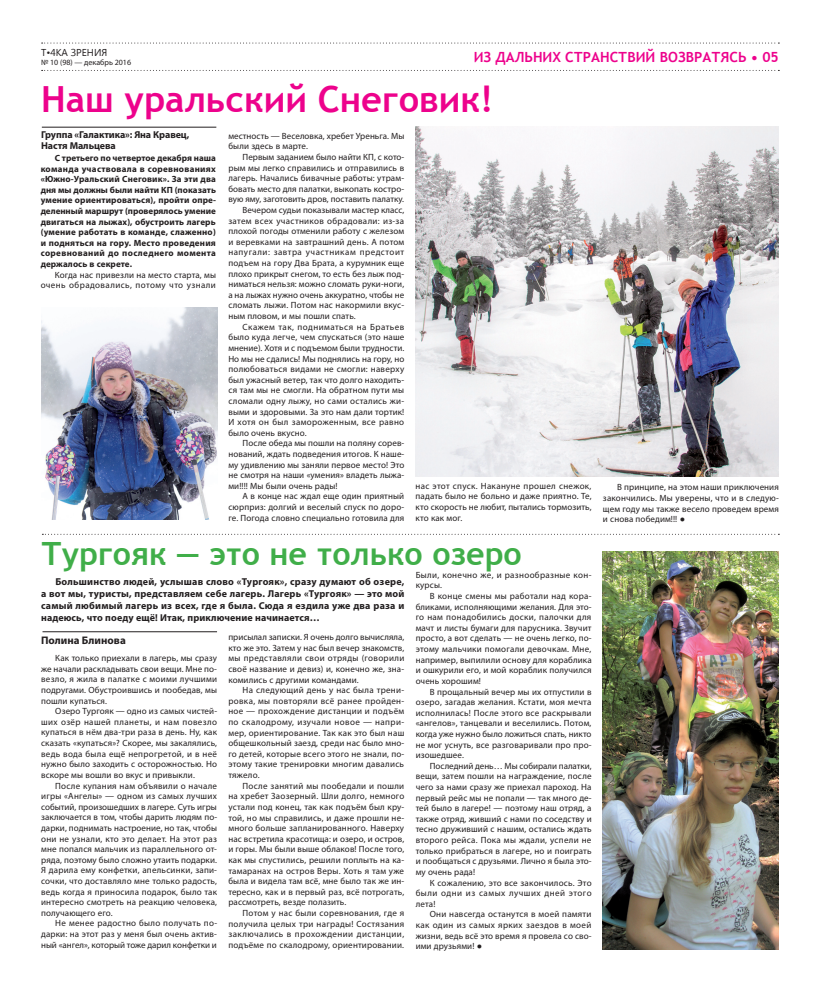
<style>
.page{position:relative;width:820px;height:993px;background:#fff}
.page>*{position:absolute;margin:0;border:0;box-sizing:border-box;transform-origin:0 0}
.t1{font:700 36px "Trebuchet MS";color:#ed028c}
.t2{font:700 32px "Trebuchet MS";color:#40ae49}
.t3{font:700 14px "Trebuchet MS";color:#ed028c}
.t4{font:700 11px "Myriad Pro";color:#231f20}
.t5{font:700 10px/12px "Myriad Pro";color:#231f20}
.t6{font:10px "Segoe UI";color:#231f20}
.t7{font:9px/10.6px "Myriad Pro";letter-spacing:.01em;color:#231f20;text-align:justify}
.t8{font:700 9px/10.6px "Myriad Pro";letter-spacing:.035em;color:#231f20;text-align:justify}
.t9{font:9px/10.6px "Myriad Pro";letter-spacing:.035em;color:#231f20}
.t10{font:9px "Myriad Pro";letter-spacing:.055em;color:#231f20}
.t11{font:9px "Myriad Pro";letter-spacing:.03em;color:#231f20}
.t12{font:9px "Myriad Pro";letter-spacing:.04em;color:#231f20}
.t13{font:9px "Myriad Pro";letter-spacing:.05em;color:#231f20}
.t14{font:8px "Myriad Pro";color:#231f20}
.s1{font-family:"Palatino Linotype";font-weight:700}
</style>
<div class="page">
<svg style="left:42px;top:43px;width:737px;height:1px"></svg>
<svg style="left:42px;top:70px;width:737px;height:1px"></svg>
<hr style="left:42px;top:631px;width:175px;height:1px;background:#231f20">
<svg style="left:42px;top:533px;width:737px;height:1px"></svg>
<hr style="left:42px;top:127px;width:174px;height:1px;background:#231f20">
<img style="left:42px;top:307px;width:175px;height:212px">
<img style="left:415px;top:127px;width:363px;height:349px">
<img style="left:602px;top:551px;width:176px;height:397px">
<p class="t6" style="left:41px;top:45px;width:68px">Т•4КА ЗРЕНИЯ</p>
<h3 class="t3" style="left:473px;top:48px;width:306px">Из дальних странствий возвратясь • 05</h3>
<p class="t14" style="left:41px;top:57px;width:91px">№ 10 (98) — декабрь 2016</p>
<h1 class="t1" style="left:41px;top:76px;width:453px">Наш уральский Снеговик!</h1>
<p class="t5" style="left:41px;top:129px;width:150px;line-height:11.3px">Группа «Галактика»: Яна Кравец,<br>Настя Мальцева</p>
<p class="t8" style="left:41px;top:152px;width:177px;text-indent:14px">С третьего по четвертое декабря наша команда участвовала в соревнованиях «Южно-Уральский Снеговик». За эти два дня мы должны были найти КП (показать умение ориентироваться), пройти опре&shy;деленный маршрут (проверялось умение двигаться на лыжах), обустроить лагерь (умение работать в команде, слаженно) и подняться на гору. Место проведения соревнований до последнего момента держалось в секрете.</p>
<p class="t7" style="left:41px;top:269px;width:177px;text-align:right">Когда нас привезли на место старта, мы очень обрадовались, потому что узнали</p>
<p class="t7" style="left:228px;top:130px;width:177px">местность — Веселовка, хребет Уреньга. Мы были здесь в марте.</p>
<p class="t7" style="left:242px;top:151px;width:163px">Первым заданием было найти КП, с кото-</p>
<p class="t7" style="left:228px;top:162px;width:177px">рым мы легко справились и отправились в</p>
<p class="t7" style="left:228px;top:173px;width:177px">лагерь. Начались бивачные работы: утрам-</p>
<p class="t7" style="left:228px;top:183px;width:177px">бовать место для палатки, выкопать костро-</p>
<p class="t7" style="left:228px;top:194px;width:177px">вую яму, заготовить дров, поставить палатку.</p>
<p class="t7" style="left:242px;top:204px;width:163px">Вечером судьи показывали мастер класс,</p>
<p class="t9" style="left:228px;top:215px;width:177px">затем всех участников обрадовали: из-за</p>
<p class="t7" style="left:228px;top:226px;width:177px">плохой погоды отменили работу с железом</p>
<p class="t7" style="left:228px;top:236px;width:177px">и веревками на завтрашний день. А потом</p>
<p class="t10" style="left:228px;top:247px;width:177px">напугали: завтра участникам предстоит</p>
<p class="t7" style="left:228px;top:257px;width:177px">подъем на гору Два Брата, а курумник еще</p>
<p class="t7" style="left:228px;top:268px;width:177px">плохо прикрыт снегом, то есть без лыж под-</p>
<p class="t7" style="left:228px;top:279px;width:177px">ниматься нельзя: можно сломать руки-ноги,</p>
<p class="t7" style="left:228px;top:289px;width:177px">а на лыжах нужно очень аккуратно, чтобы не</p>
<p class="t7" style="left:228px;top:300px;width:177px">сломать лыжи. Потом нас накормили вкус-</p>
<p class="t7" style="left:228px;top:310px;width:129px">ным пловом, и мы пошли спать.</p>
<p class="t13" style="left:242px;top:321px;width:163px">Скажем так, подниматься на Братьев</p>
<p class="t7" style="left:228px;top:332px;width:177px">было куда легче, чем спускаться (это наше</p>
<p class="t7" style="left:228px;top:342px;width:177px">мнение). Хотя и с подъемом были трудности.</p>
<p class="t7" style="left:228px;top:353px;width:177px">Но мы не сдались! Мы поднялись на гору, но</p>
<p class="t11" style="left:228px;top:363px;width:177px">полюбоваться видами не смогли: наверху</p>
<p class="t7" style="left:228px;top:374px;width:177px">был ужасный ветер, так что долго находить-</p>
<p class="t7" style="left:228px;top:385px;width:177px">ся там мы не смогли. На обратном пути мы</p>
<p class="t7" style="left:228px;top:395px;width:177px">сломали одну лыжу, но сами остались жи-</p>
<p class="t7" style="left:228px;top:406px;width:177px">выми и здоровыми. За это нам дали тортик!</p>
<p class="t12" style="left:228px;top:416px;width:177px">И хотя он был замороженным, все равно</p>
<p class="t7" style="left:228px;top:427px;width:80px">было очень вкусно.</p>
<p class="t7" style="left:242px;top:438px;width:163px">После обеда мы пошли на поляну сорев-</p>
<p class="t7" style="left:228px;top:448px;width:177px">нований, ждать подведения итогов. К наше-</p>
<p class="t7" style="left:228px;top:459px;width:177px">му удивлению мы заняли первое место! Это</p>
<p class="t7" style="left:228px;top:469px;width:177px">не смотря на наши «умения» владеть лыжа-</p>
<p class="t7" style="left:228px;top:480px;width:111px">ми!!!! Мы были очень рады!</p>
<p class="t7" style="left:242px;top:491px;width:163px">А в конце нас ждал еще один приятный</p>
<p class="t7" style="left:228px;top:501px;width:177px">сюрприз: долгий и веселый спуск по доро-</p>
<p class="t7" style="left:228px;top:512px;width:177px">ге. Погода словно специально готовила для</p>
<p class="t7" style="left:415px;top:480px;width:177px">нас этот спуск. Накануне прошел снежок, падать было не больно и даже приятно. Те, кто скорость не любит, пытались тормозить, кто как мог.</p>
<p class="t7" style="left:602px;top:482px;width:177px;text-indent:14px">В принципе, на этом наши приключения закончились. Мы уверены, что и в следую&shy;щем году мы также весело проведем время и снова победим!!! <span class="s1">●</span></p>
<h2 class="t2" style="left:41px;top:533px;width:482px">Тургояк — это не только озеро</h2>
<p class="t9" style="left:415px;top:569px;width:177px">Были, конечно же, и разнообразные кон&shy;курсы.</p>
<p class="t7" style="left:415px;top:590px;width:177px;text-indent:14px">В конце смены мы работали над кора&shy;бликами, исполняющими желания. Для это&shy;го нам понадобились доски, палочки для мачт и листы бумаги для парусника. Звучит просто, а вот сделать — не очень легко, по&shy;этому мальчики помогали девочкам. Мне, например, выпилили основу для кораблика и ошкурили его, и мой кораблик получился очень хорошим!</p>
<p class="t7" style="left:415px;top:685px;width:177px;text-indent:14px">В прощальный вечер мы их отпустили в озеро, загадав желания. Кстати, моя мечта исполнилась! После этого все раскрывали «ангелов», танцевали и веселились. Потом, когда уже нужно было ложиться спать, никто не мог уснуть, все разговаривали про про&shy;изошедшее.</p>
<p class="t7" style="left:415px;top:760px;width:177px;text-indent:14px">Последний день… Мы собирали палатки, вещи, затем пошли на награждение, после чего за нами сразу же приехал пароход. На первый рейс мы не попали — так много де&shy;тей было в лагере! — поэтому наш отряд, а также отряд, живший с нами по соседству и тесно друживший с нашим, остались ждать второго рейса. Пока мы ждали, успели не только прибраться в лагере, но и поиграть и пообщаться с друзьями. Лично я была это&shy;му очень рада!</p>
<p class="t7" style="left:415px;top:876px;width:177px;text-indent:14px">К сожалению, это все закончилось. Это были одни из самых лучших дней этого лета!</p>
<p class="t7" style="left:415px;top:908px;width:177px;text-indent:14px">Они навсегда останутся в моей памяти как один из самых ярких заездов в моей жизни, ведь всё это время я провела со сво&shy;ими друзьями! <span class="s1">●</span></p>
<p class="t5" style="left:41px;top:575px;width:364px;text-align:justify;text-indent:14px">Большинство людей, услышав слово «Тургояк», сразу думают об озере, а вот мы, туристы, представляем себе лагерь. Лагерь «Тургояк» — это мой самый любимый лагерь из всех, где я была. Сюда я ездила уже два раза и надеюсь, что поеду ещё! Итак, приключение начинается…</p>
<p class="t7" style="left:228px;top:631px;width:177px">присылал записки. Я очень долго вычисляла, кто же это. Затем у нас был вечер знакомств, мы представляли свои отряды (говорили своё название и девиз) и, конечно же, зна&shy;комились с другими командами.</p>
<p class="t7" style="left:228px;top:684px;width:177px;text-indent:14px">На следующий день у нас была трени&shy;ровка, мы повторяли всё ранее пройден&shy;ное — прохождение дистанции и подъём по скалодрому, изучали новое — напри&shy;мер, ориентирование. Так как это был наш общешкольный заезд, среди нас было мно&shy;го детей, которые всего этого не знали, по&shy;этому такие тренировки многим давались тяжело.</p>
<p class="t7" style="left:228px;top:780px;width:177px;text-indent:14px">После занятий мы пообедали и пошли на хребет Заозерный. Шли долго, немного устали под конец, так как подъём был кру&shy;той, но мы справились, и даже прошли не&shy;много больше запланированного. Наверху нас встретила красотища: и озеро, и остров, и горы. Мы были выше облаков! После того, как мы спустились, решили поплыть на ка&shy;тамаранах на остров Веры. Хоть я там уже была и видела там всё, мне было так же ин&shy;тересно, как и в первый раз, всё потрогать, рассмотреть, везде полазить.</p>
<p class="t7" style="left:228px;top:907px;width:177px;text-indent:14px">Потом у нас были соревнования, где я получила целых три награды! Состязания заключались в прохождении дистанции, подъёме по скалодрому, ориентировании.</p>
<p class="t4" style="left:41px;top:633px;width:86px">Полина Блинова</p>
<p class="t7" style="left:41px;top:652px;width:177px;text-indent:14px">Как только приехали в лагерь, мы сразу же начали раскладывать свои вещи. Мне по&shy;везло, я жила в палатке с моими лучшими подругами. Обустроившись и пообедав, мы пошли купаться.</p>
<p class="t7" style="left:41px;top:705px;width:177px;text-indent:14px">Озеро Тургояк — одно из самых чистей&shy;ших озёр нашей планеты, и нам повезло купаться в нём два-три раза в день. Ну, как сказать «купаться»? Скорее, мы закалялись, ведь вода была ещё непрогретой, и в неё нужно было заходить с осторожностью. Но вскоре мы вошли во вкус и привыкли.</p>
<p class="t7" style="left:41px;top:779px;width:177px;text-indent:14px">После купания нам объявили о начале игры «Ангелы» — одном из самых лучших событий, произошедших в лагере. Суть игры заключается в том, чтобы дарить людям по&shy;дарки, поднимать настроение, но так, чтобы они не узнали, кто это делает. На этот раз мне попался мальчик из параллельного от&shy;ряда, поэтому было сложно утаить подарки.<br>Я дарила ему конфетки, апельсинки, запи&shy;сочки, что доставляло мне только радость, ведь когда я приносила подарок, было так интересно смотреть на реакцию человека, получающего его.</p>
<p class="t7" style="left:41px;top:917px;width:177px;text-indent:14px">Не менее радостно было получать по&shy;дарки: на этот раз у меня был очень актив&shy;ный «ангел», который тоже дарил конфетки и</p>
</div>
